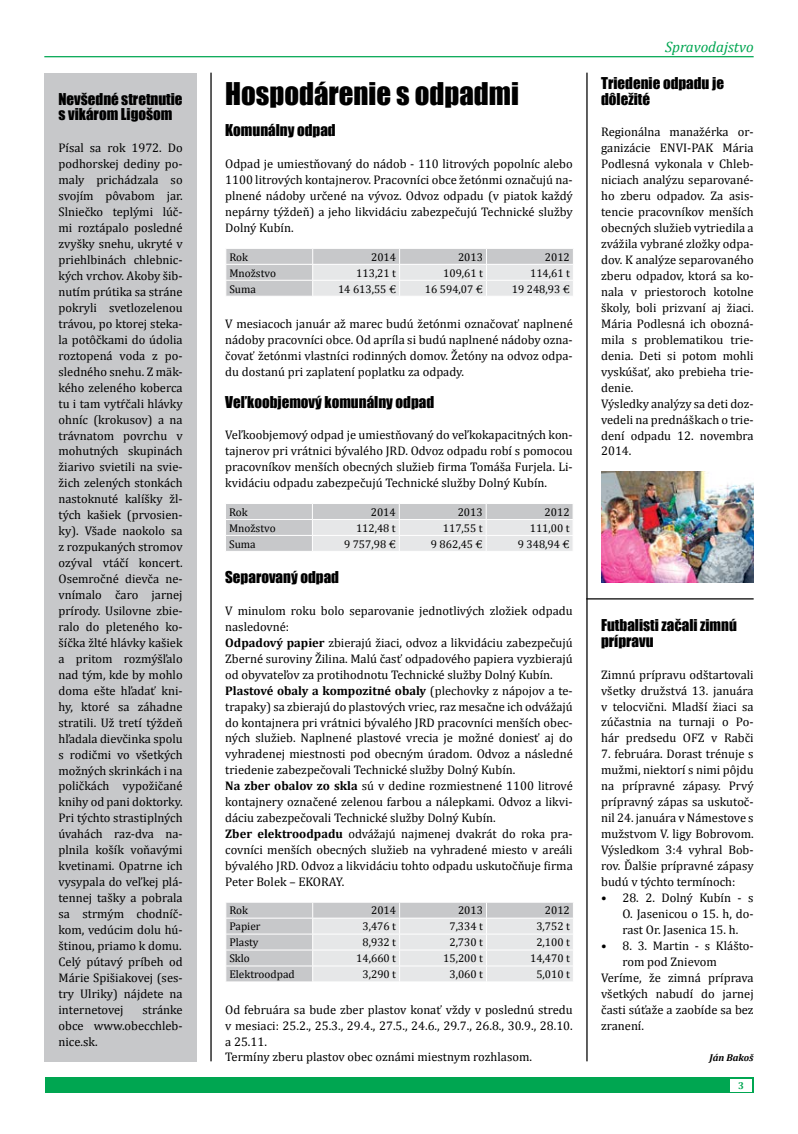
<style>
.page{position:relative;width:798px;height:1134px;background:#fff}
.page>*{position:absolute;margin:0;border:0;box-sizing:border-box;transform-origin:0 0}
.t1{font:28.75px "Impact";color:#000}
.t2{font:15px/16px "Impact";color:#000}
.t3{font:italic 15px "Cambria";color:#00a651}
.t4{font:12.5px/16px "Cambria";color:#000;text-align:justify}
.t5{font:11.25px "Cambria";color:#000}
.t6{font:italic 700 10px "Cambria";color:#000}
.t7{font:700 10px "Cambria";color:#00a651}
.s1{font-weight:700}
</style>
<div class="page">
<hr style="left:44px;top:56px;width:709px;height:1px;background:#00a651">
<img style="left:601px;top:471px;width:152px;height:112px">
<div style="left:45px;top:1077px;width:708px;height:16px;background:#00a651"></div>
<div style="left:730px;top:1079px;width:21px;height:12px;background:#fff"></div>
<svg style="left:226px;top:249px;width:347px;height:47px;background:#d8d9db"></svg>
<svg style="left:226px;top:504px;width:347px;height:47px;background:#d8d9db"></svg>
<svg style="left:226px;top:902px;width:347px;height:79px;background:#dcddde"></svg>
<div style="left:44px;top:73px;width:153px;height:988px;background:#c7c8ca"></div>
<hr style="left:210px;top:73px;width:1px;height:988px;background:#000">
<hr style="left:586px;top:73px;width:1px;height:988px;background:#000">
<hr style="left:586px;top:598px;width:167px;height:1px;background:#000">
<p class="t2" style="left:58px;top:90px;width:126px">Nevšedné stretnutie s vikárom Ligošom</p>
<p class="t4" style="left:58px;top:140px;width:126px">Písal sa rok 1972. Do podhorskej dediny po&shy;maly prichádzala so svojím pôvabom jar.<br>Slniečko teplými lúč&shy;mi roztápalo posledné zvyšky snehu, ukryté v priehlbinách chlebnic&shy;kých vrchov. Akoby šib&shy;nutím prútika sa stráne pokryli svetlozelenou trávou, po ktorej steka&shy;la potôčkami do údolia roztopená voda z po&shy;sledného snehu. Z mäk&shy;kého zeleného koberca tu i tam vytŕčali hlávky ohníc (krokusov) a na trávnatom povrchu v mohutných skupinách žiarivo svietili na svie&shy;žich zelených stonkách nastoknuté kalíšky žl&shy;tých kašiek (prvosien&shy;ky). Všade naokolo sa z rozpukaných stromov ozýval vtáčí koncert.<br>Osemročné dievča ne&shy;vnímalo čaro jarnej prírody. Usilovne zbie&shy;ralo do pleteného ko&shy;šíčka žlté hlávky kašiek a pritom rozmýšľalo nad tým, kde by mohlo doma ešte hľadať kni&shy;hy, ktoré sa záhadne stratili. Už tretí týždeň hľadala dievčinka spolu s rodičmi vo všetkých možných skrinkách i na poličkách vypožičané knihy od pani doktorky.<br>Pri týchto strastiplných úvahách raz-dva na&shy;plnila košík voňavými kvetinami. Opatrne ich vysypala do veľkej plá&shy;tennej tašky a pobrala sa strmým chodníč&shy;kom, vedúcim dolu hú&shy;štinou, priamo k domu.<br>Celý pútavý príbeh od Márie Spišiakovej (ses&shy;try Ulriky) nájdete na internetovej</p>
<p class="t4" style="left:58px;top:1001px;width:126px;text-indent:84px">stránke obce www.obecchleb&shy;nice.sk.</p>
<h1 class="t1" style="left:225px;top:71px;width:295px">Hospodárenie s odpadmi</h1>
<p class="t2" style="left:225px;top:122px;width:112px">Komunálny odpad</p>
<p class="t4" style="left:225px;top:156px;width:349px">Odpad je umiestňovaný do nádob - 110 litrových popolníc alebo 1100 litrových kontajnerov. Pracovníci obce žetónmi označujú na&shy;plnené nádoby určené na vývoz. Odvoz odpadu (v piatok každý nepárny týždeň) a jeho likvidáciu zabezpečujú Technické služby Dolný Kubín.</p>
<p class="t5" style="left:229px;top:250px;width:20px">Rok</p>
<p class="t5" style="left:371px;top:250px;width:26px">2014</p>
<p class="t5" style="left:458px;top:250px;width:26px">2013</p>
<p class="t5" style="left:544px;top:250px;width:26px">2012</p>
<p class="t5" style="left:229px;top:266px;width:48px">Množstvo</p>
<p class="t5" style="left:356px;top:266px;width:41px">113,21 t</p>
<p class="t5" style="left:443px;top:266px;width:41px">109,61 t</p>
<p class="t5" style="left:530px;top:266px;width:41px">114,61 t</p>
<p class="t5" style="left:229px;top:282px;width:28px">Suma</p>
<p class="t5" style="left:338px;top:282px;width:59px">14 613,55 €</p>
<p class="t5" style="left:425px;top:282px;width:59px">16 594,07 €</p>
<p class="t5" style="left:511px;top:282px;width:59px">19 248,93 €</p>
<p class="t4" style="left:225px;top:315px;width:349px">V mesiacoch január až marec budú žetónmi označovať naplnené nádoby pracovníci obce. Od apríla si budú naplnené nádoby ozna&shy;čovať žetónmi vlastníci rodinných domov. Žetóny na odvoz odpa&shy;du dostanú pri zaplatení poplatku za odpady.</p>
<p class="t2" style="left:225px;top:393px;width:210px">Veľkoobjemový komunálny odpad</p>
<p class="t4" style="left:225px;top:427px;width:349px">Veľkoobjemový odpad je umiestňovaný do veľkokapacitných kon&shy;tajnerov pri vrátnici bývalého JRD. Odvoz odpadu robí s pomocou pracovníkov menších obecných služieb firma Tomáša Furjela. Li&shy;kvidáciu odpadu zabezpečujú Technické služby Dolný Kubín.</p>
<p class="t5" style="left:229px;top:505px;width:20px">Rok</p>
<p class="t5" style="left:370px;top:505px;width:26px">2014</p>
<p class="t5" style="left:457px;top:505px;width:26px">2013</p>
<p class="t5" style="left:544px;top:505px;width:26px">2012</p>
<p class="t5" style="left:229px;top:521px;width:48px">Množstvo</p>
<p class="t5" style="left:356px;top:521px;width:41px">112,48 t</p>
<p class="t5" style="left:442px;top:521px;width:41px">117,55 t</p>
<p class="t5" style="left:529px;top:521px;width:41px">111,00 t</p>
<p class="t5" style="left:229px;top:537px;width:28px">Suma</p>
<p class="t5" style="left:344px;top:537px;width:53px">9 757,98 €</p>
<p class="t5" style="left:431px;top:537px;width:53px">9 862,45 €</p>
<p class="t5" style="left:517px;top:537px;width:53px">9 348,94 €</p>
<p class="t2" style="left:225px;top:569px;width:115px">Separovaný odpad</p>
<p class="t4" style="left:225px;top:602px;width:349px;text-align:left">V minulom roku bolo separovanie jednotlivých zložiek odpadu nasledovné:<br><span class="s1">Odpadový papier</span> zbierajú žiaci, odvoz a likvidáciu zabezpečujú Zberné suroviny Žilina. Malú časť odpadového papiera vyzbierajú od obyvateľov za protihodnotu Technické služby Dolný Kubín.<br><span class="s1">Plastové obaly a kompozitné obaly</span> (plechovky z nápojov a te&shy;trapaky) sa zbierajú do plastových vriec, raz mesačne ich odvážajú do kontajnera pri vrátnici bývalého JRD pracovníci menších obec&shy;ných služieb. Naplnené plastové vrecia je možné doniesť aj do vyhradenej miestnosti pod obecným úradom. Odvoz a následné triedenie zabezpečovali Technické služby Dolný Kubín.<br><span class="s1">Na zber obalov zo skla</span> sú v dedine rozmiestnené 1100 litrové kontajnery označené zelenou farbou a nálepkami. Odvoz a likvi&shy;dáciu zabezpečovali Technické služby Dolný Kubín.<br><span class="s1">Zber elektroodpadu</span> odvážajú najmenej dvakrát do roka pra&shy;covníci menších obecných služieb na vyhradené miesto v areáli bývalého JRD. Odvoz a likvidáciu tohto odpadu uskutočňuje firma Peter Bolek – EKORAY.</p>
<p class="t5" style="left:229px;top:904px;width:20px">Rok</p>
<p class="t5" style="left:371px;top:904px;width:26px">2014</p>
<p class="t5" style="left:458px;top:904px;width:26px">2013</p>
<p class="t5" style="left:544px;top:904px;width:26px">2012</p>
<p class="t5" style="left:229px;top:920px;width:33px">Papier</p>
<p class="t5" style="left:362px;top:920px;width:35px">3,476 t</p>
<p class="t5" style="left:449px;top:920px;width:35px">7,334 t</p>
<p class="t5" style="left:536px;top:920px;width:35px">3,752 t</p>
<p class="t5" style="left:229px;top:936px;width:31px">Plasty</p>
<p class="t5" style="left:362px;top:936px;width:35px">8,932 t</p>
<p class="t5" style="left:449px;top:936px;width:35px">2,730 t</p>
<p class="t5" style="left:536px;top:936px;width:35px">2,100 t</p>
<p class="t5" style="left:229px;top:952px;width:22px">Sklo</p>
<p class="t5" style="left:356px;top:952px;width:41px">14,660 t</p>
<p class="t5" style="left:443px;top:952px;width:41px">15,200 t</p>
<p class="t5" style="left:530px;top:952px;width:41px">14,470 t</p>
<p class="t5" style="left:229px;top:968px;width:67px">Elektroodpad</p>
<p class="t5" style="left:362px;top:968px;width:35px">3,290 t</p>
<p class="t5" style="left:449px;top:968px;width:35px">3,060 t</p>
<p class="t5" style="left:536px;top:968px;width:35px">5,010 t</p>
<p class="t4" style="left:225px;top:1001px;width:349px;text-align:left">Od februára sa bude zber plastov konať vždy v poslednú stredu v mesiaci: 25.2., 25.3., 29.4., 27.5., 24.6., 29.7., 26.8., 30.9., 28.10. a 25.11.<br>Termíny zberu plastov obec oznámi miestnym rozhlasom.</p>
<p class="t3" style="left:664px;top:37px;width:90px">Spravodajstvo</p>
<p class="t2" style="left:601px;top:74px;width:124px">Triedenie odpadu je dôležité</p>
<p class="t4" style="left:601px;top:124px;width:154px;text-align:left">Regionálna manažérka or&shy;ganizácie ENVI-PAK Mária<br>Podlesná vykonala v Chleb&shy;niciach analýzu separované&shy;ho zberu odpadov. Za asis&shy;tencie pracovníkov menších obecných služieb vytriedila a zvážila vybrané zložky odpa&shy;dov. K analýze separovaného zberu odpadov, ktorá sa ko&shy;nala v priestoroch kotolne školy, boli prizvaní aj žiaci.<br>Mária Podlesná ich obozná&shy;mila s problematikou trie&shy;denia. Deti si potom mohli vyskúšať, ako prebieha trie&shy;denie.<br>Výsledky analýzy sa deti doz&shy;vedeli na prednáškach o trie&shy;dení odpadu 12. novembra<br>2014.</p>
<p class="t2" style="left:601px;top:616px;width:137px">Futbalisti začali zimnú prípravu</p>
<p class="t4" style="left:601px;top:666px;width:154px">Zimnú prípravu odštartovali všetky družstvá 13. januára v telocvični. Mladší žiaci sa zúčastnia na turnaji o Po&shy;hár predsedu OFZ v Rabči</p>
<p class="t4" style="left:601px;top:746px;width:154px">7. februára. Dorast trénuje s mužmi, niektorí s nimi pôjdu na prípravné zápasy. Prvý prípravný zápas sa uskutoč&shy;nil 24. januára v Námestove s mužstvom V. ligy Bobrovom.<br>Výsledkom 3:4 vyhral Bob&shy;rov. Ďalšie prípravné zápasy budú v týchto termínoch:</p>
<p class="t4" style="left:622px;top:890px;width:133px;text-indent:-21px">• 28. 2. Dolný Kubín - s O. Jasenicou o 15. h, do&shy;rast Or. Jasenica 15. h.</p>
<p class="t4" style="left:601px;top:937px;width:154px">• 8. 3. Martin - s Klášto-</p>
<p class="t4" style="left:622px;top:953px;width:96px">rom pod Znievom</p>
<p class="t4" style="left:601px;top:969px;width:154px">Veríme, že zimná príprava</p>
<p class="t4" style="left:601px;top:985px;width:154px">všetkých nabudí do jarnej</p>
<p class="t4" style="left:601px;top:1001px;width:154px">časti súťaže a zaobíde sa bez</p>
<p class="t4" style="left:601px;top:1017px;width:44px">zranení.</p>
<p class="t6" style="left:709px;top:1051px;width:46px">Ján Bakoš</p>
<p class="t7" style="left:738px;top:1079px;width:7px">3</p>
</div>
